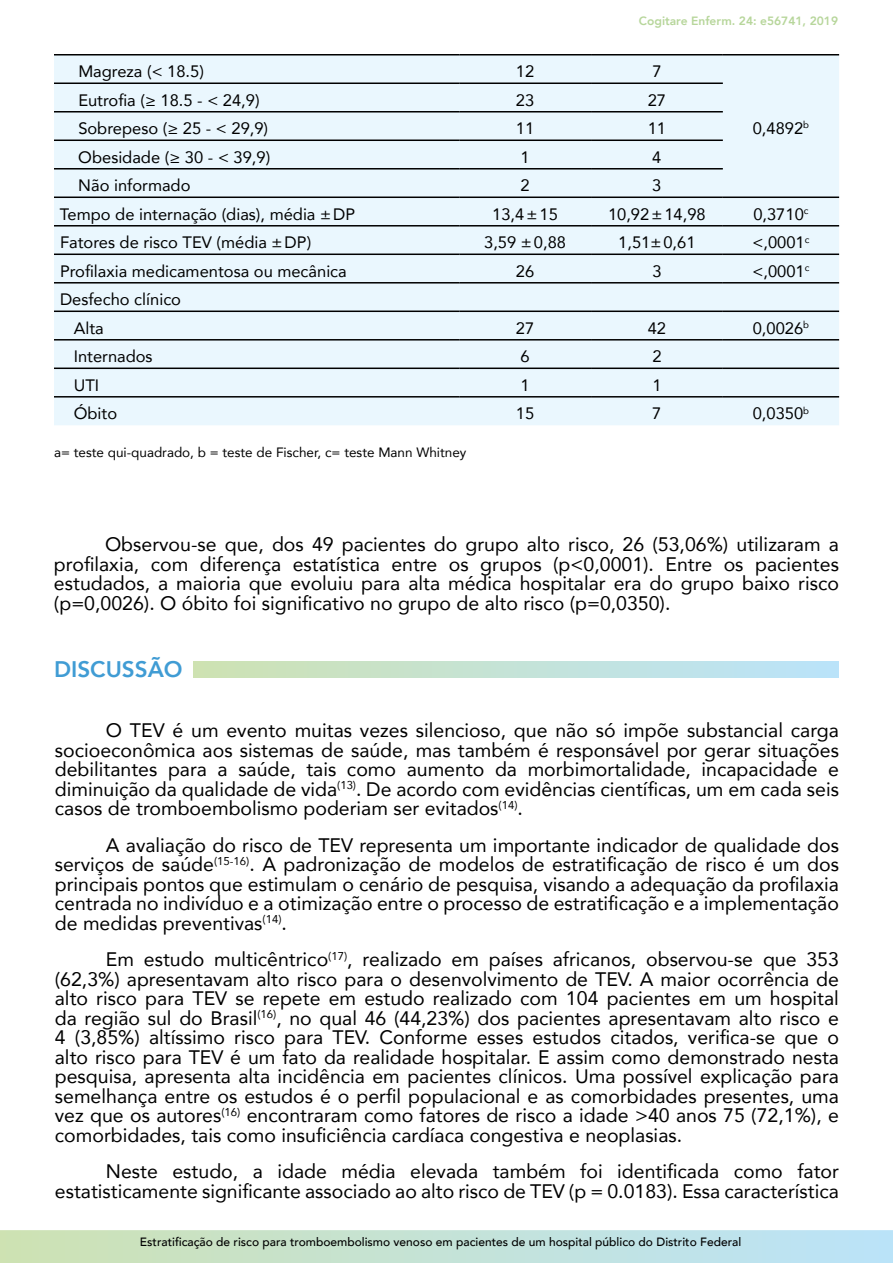
<style>
.page{position:relative;width:893px;height:1263px;background:#fff}
.page>*{position:absolute;margin:0;border:0;box-sizing:border-box;transform-origin:0 0}
.t1{font:800 22.5px "Avenir";color:#409cd4}
.t2{font:19.5px/19.5px "Avenir";color:#000;text-align:justify}
.t3{font:16.5px/28.5px "Avenir";color:#000}
.t4{font:13.5px "Avenir";color:#000}
.t5{font:500 12px "Avenir";color:#000}
.t6{font:800 12px "Avenir";color:#b7d69b}
</style>
<div class="page">
<svg style="left:0;top:1230px;width:893px;height:33px;background:#c4e2d6"></svg>
<div style="left:54px;top:56px;width:785px;height:369px;background:#eaf7fe"></div>
<hr style="left:54px;top:54px;width:405px;height:2px;background:#000">
<hr style="left:459px;top:54px;width:132px;height:2px;background:#000">
<hr style="left:591px;top:54px;width:132px;height:2px;background:#000">
<hr style="left:723px;top:54px;width:116px;height:2px;background:#000">
<hr style="left:54px;top:83px;width:405px;height:1px;background:#000">
<hr style="left:459px;top:83px;width:132px;height:1px;background:#000">
<hr style="left:591px;top:83px;width:132px;height:1px;background:#000">
<hr style="left:54px;top:111px;width:405px;height:2px;background:#000">
<hr style="left:459px;top:111px;width:132px;height:2px;background:#000">
<hr style="left:591px;top:111px;width:132px;height:2px;background:#000">
<hr style="left:54px;top:140px;width:405px;height:1px;background:#000">
<hr style="left:459px;top:140px;width:132px;height:1px;background:#000">
<hr style="left:591px;top:140px;width:132px;height:1px;background:#000">
<hr style="left:54px;top:168px;width:405px;height:2px;background:#000">
<hr style="left:459px;top:168px;width:132px;height:2px;background:#000">
<hr style="left:591px;top:168px;width:132px;height:2px;background:#000">
<hr style="left:54px;top:197px;width:405px;height:1px;background:#000">
<hr style="left:459px;top:197px;width:132px;height:1px;background:#000">
<hr style="left:591px;top:197px;width:132px;height:1px;background:#000">
<hr style="left:723px;top:197px;width:116px;height:1px;background:#000">
<hr style="left:54px;top:225px;width:405px;height:2px;background:#000">
<hr style="left:459px;top:225px;width:132px;height:2px;background:#000">
<hr style="left:591px;top:225px;width:132px;height:2px;background:#000">
<hr style="left:723px;top:225px;width:116px;height:2px;background:#000">
<hr style="left:54px;top:254px;width:405px;height:1px;background:#000">
<hr style="left:459px;top:254px;width:132px;height:1px;background:#000">
<hr style="left:591px;top:254px;width:132px;height:1px;background:#000">
<hr style="left:723px;top:254px;width:116px;height:1px;background:#000">
<hr style="left:54px;top:282px;width:405px;height:2px;background:#000">
<hr style="left:459px;top:282px;width:132px;height:2px;background:#000">
<hr style="left:591px;top:282px;width:132px;height:2px;background:#000">
<hr style="left:723px;top:282px;width:116px;height:2px;background:#000">
<hr style="left:54px;top:311px;width:405px;height:1px;background:#000">
<hr style="left:459px;top:311px;width:132px;height:1px;background:#000">
<hr style="left:591px;top:311px;width:132px;height:1px;background:#000">
<hr style="left:723px;top:311px;width:116px;height:1px;background:#000">
<hr style="left:54px;top:339px;width:405px;height:2px;background:#000">
<hr style="left:459px;top:339px;width:132px;height:2px;background:#000">
<hr style="left:591px;top:339px;width:132px;height:2px;background:#000">
<hr style="left:723px;top:339px;width:116px;height:2px;background:#000">
<hr style="left:54px;top:368px;width:405px;height:1px;background:#000">
<hr style="left:459px;top:368px;width:132px;height:1px;background:#000">
<hr style="left:591px;top:368px;width:132px;height:1px;background:#000">
<hr style="left:723px;top:368px;width:116px;height:1px;background:#000">
<hr style="left:54px;top:396px;width:405px;height:2px;background:#000">
<hr style="left:459px;top:396px;width:132px;height:2px;background:#000">
<hr style="left:591px;top:396px;width:132px;height:2px;background:#000">
<hr style="left:723px;top:396px;width:116px;height:2px;background:#000">
<div style="left:193px;top:661px;width:646px;height:16px;background:linear-gradient(to right,#cee2b2,#bae3fb)"></div>
<p class="t6" style="left:639px;top:12px;width:201px">Cogitare Enferm. 24: e56741, 2019</p>
<p class="t3" style="left:78px;top:57px;width:127px">Magreza (&lt; 18.5)</p>
<p class="t3" style="left:516px;top:57px;width:20px">12</p>
<p class="t3" style="left:652px;top:57px;width:11px">7</p>
<p class="t3" style="left:78px;top:85px;width:183px">Eutrofia (≥ 18.5 - &lt; 24,9)</p>
<p class="t3" style="left:516px;top:85px;width:20px">23</p>
<p class="t3" style="left:648px;top:85px;width:20px">27</p>
<p class="t3" style="left:78px;top:114px;width:191px">Sobrepeso (≥ 25 - &lt; 29,9)</p>
<p class="t3" style="left:516px;top:114px;width:20px">11</p>
<p class="t3" style="left:648px;top:114px;width:20px">11</p>
<p class="t3" style="left:78px;top:142px;width:193px">Obesidade (≥ 30 - &lt; 39,9)</p>
<p class="t3" style="left:520px;top:142px;width:11px">1</p>
<p class="t3" style="left:652px;top:142px;width:11px">4</p>
<p class="t3" style="left:78px;top:171px;width:114px">Não informado</p>
<p class="t3" style="left:520px;top:171px;width:11px">2</p>
<p class="t3" style="left:652px;top:171px;width:11px">3</p>
<p class="t3" style="left:60px;top:199px;width:297px">Tempo de internação (dias), média ±DP</p>
<p class="t3" style="left:492px;top:199px;width:67px">13,4±15</p>
<p class="t3" style="left:608px;top:199px;width:99px">10,92±14,98</p>
<p class="t3" style="left:753px;top:199px;width:57px">0,3710<sup>c</sup></p>
<p class="t3" style="left:60px;top:228px;width:253px">Fatores de risco TEV (média ±DP)</p>
<p class="t3" style="left:484px;top:228px;width:83px">3,59 ±0,88</p>
<p class="t3" style="left:618px;top:228px;width:79px">1,51±0,61</p>
<p class="t3" style="left:752px;top:228px;width:58px">&lt;,0001<sup>c</sup></p>
<p class="t3" style="left:60px;top:256px;width:288px">Profilaxia medicamentosa ou mecânica</p>
<p class="t3" style="left:516px;top:256px;width:20px">26</p>
<p class="t3" style="left:652px;top:256px;width:11px">3</p>
<p class="t3" style="left:752px;top:256px;width:58px">&lt;,0001<sup>c</sup></p>
<p class="t3" style="left:74px;top:285px;width:109px;text-indent:-14px">Desfecho clínico<br>Alta</p>
<p class="t3" style="left:753px;top:113px;width:58px">0,4892<sup>b</sup></p>
<p class="t3" style="left:516px;top:313px;width:20px">27</p>
<p class="t3" style="left:648px;top:313px;width:20px">42</p>
<p class="t3" style="left:753px;top:313px;width:58px">0,0026<sup>b</sup></p>
<p class="t3" style="left:74px;top:342px;width:80px">Internados</p>
<p class="t3" style="left:521px;top:342px;width:11px">6</p>
<p class="t3" style="left:652px;top:342px;width:11px">2</p>
<p class="t3" style="left:74px;top:370px;width:27px">UTI</p>
<p class="t3" style="left:520px;top:370px;width:11px">1</p>
<p class="t3" style="left:652px;top:370px;width:11px">1</p>
<p class="t3" style="left:74px;top:399px;width:45px">Óbito</p>
<p class="t3" style="left:516px;top:399px;width:20px">15</p>
<p class="t3" style="left:652px;top:399px;width:11px">7</p>
<p class="t3" style="left:753px;top:399px;width:58px">0,0350<sup>b</sup></p>
<p class="t4" style="left:54px;top:441px;width:414px">a= teste qui-quadrado, b = teste de Fischer, c= teste Mann Whitney</p>
<p class="t2" style="left:54px;top:534px;width:786px;text-indent:51px">Observou-se que, dos 49 pacientes do grupo alto risco, 26 (53,06%) utilizaram a profilaxia, com diferença estatística entre os grupos (p&lt;0,0001). Entre os pacientes estudados, a maioria que evoluiu para alta médica hospitalar era do grupo baixo risco (p=0,0026). O óbito foi significativo no grupo de alto risco (p=0,0350).</p>
<p class="t1" style="left:54px;top:652px;width:130px">DISCUSSÃO</p>
<p class="t2" style="left:55px;top:720px;width:786px;text-indent:51px">O TEV é um evento muitas vezes silencioso, que não só impõe substancial carga socioeconômica aos sistemas de saúde, mas também é responsável por gerar situações debilitantes para a saúde, tais como aumento da morbimortalidade, incapacidade e diminuição da qualidade de vida<sup>(13)</sup>. De acordo com evidências científicas, um em cada seis casos de tromboembolismo poderiam ser evitados<sup>(14)</sup>.</p>
<p class="t2" style="left:55px;top:834px;width:786px;text-indent:51px">A avaliação do risco de TEV representa um importante indicador de qualidade dos serviços de saúde<sup>(15-16)</sup>. A padronização de modelos de estratificação de risco é um dos principais pontos que estimulam o cenário de pesquisa, visando a adequação da profilaxia centrada no indivíduo e a otimização entre o processo de estratificação e a implementação de medidas preventivas<sup>(14)</sup>.</p>
<p class="t2" style="left:55px;top:949px;width:786px;text-indent:51px">Em estudo multicêntrico<sup>(17)</sup>, realizado em países africanos, observou-se que 353 (62,3%) apresentavam alto risco para o desenvolvimento de TEV. A maior ocorrência de alto risco para TEV se repete em estudo realizado com 104 pacientes em um hospital da região sul do Brasil<sup>(16)</sup>, no qual 46 (44,23%) dos pacientes apresentavam alto risco e 4 (3,85%) altíssimo risco para TEV. Conforme esses estudos citados, verifica-se que o alto risco para TEV é um fato da realidade hospitalar. E assim como demonstrado nesta pesquisa, apresenta alta incidência em pacientes clínicos. Uma possível explicação para semelhança entre os estudos é o perfil populacional e as comorbidades presentes, uma vez que os autores<sup>(16)</sup> encontraram como fatores de risco a idade &gt;40 anos 75 (72,1%), e comorbidades, tais como insuficiência cardíaca congestiva e neoplasias.</p>
<p class="t2" style="left:55px;top:1161px;width:786px;text-align:right">Neste estudo, a idade média elevada também foi identificada como fator estatisticamente significante associado ao alto risco de TEV (p = 0.0183). Essa característica</p>
<p class="t5" style="left:140px;top:1232px;width:603px">Estratificação de risco para tromboembolismo venoso em pacientes de um hospital público do Distrito Federal</p>
</div>
